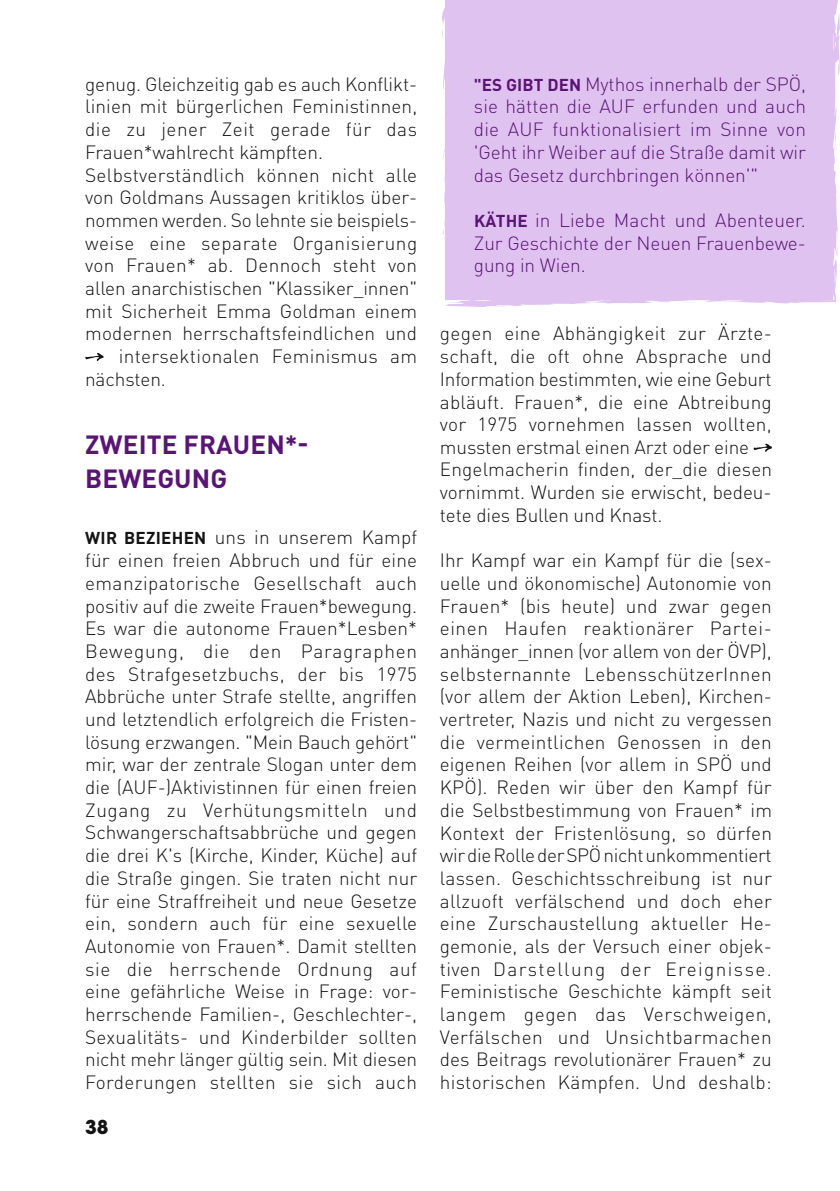
<style>
.page{position:relative;width:840px;height:1191px;background:#fff}
.page>*{position:absolute;margin:0;border:0;box-sizing:border-box;transform-origin:0 0}
.t1{font:700 26px/34px "DIN Pro";letter-spacing:.005em;color:#591573}
.t2{font:300 19px/22.6px "DIN Pro";letter-spacing:.005em;color:#131413;text-align:justify}
.t3{font:300 19px/22.6px "DIN Pro";letter-spacing:-.005em;color:#591573;text-align:justify}
.t4{font:300 19px "DIN Pro";letter-spacing:.025em;color:#131413}
.t5{font:300 19px "DIN Pro";letter-spacing:.03em;color:#131413}
.t6{font:700 19px "ITC Avant Garde Pro";color:#131413}
.s1{font-weight:700;font-size:17px}
</style>
<div class="page">
<div style="left:441px;top:0;width:398px;height:307px;background:#e0c2f1"></div>
<svg style="left:442px;top:211px;width:3px;height:29px"></svg>
<svg style="left:442px;top:142px;width:3px;height:20px"></svg>
<svg style="left:444px;top:110px;width:3px;height:20px"></svg>
<svg style="left:834px;top:132px;width:2px;height:19px"></svg>
<svg style="left:677px;top:302px;width:19px;height:1px"></svg>
<p class="t2" style="left:85px;top:72px;width:333px">genug. Gleichzeitig gab es auch Konflikt-</p>
<p class="t2" style="left:85px;top:94px;width:333px">linien mit bürgerlichen Feministinnen,</p>
<p class="t5" style="left:85px;top:116px;width:333px">die zu jener Zeit gerade für das</p>
<p class="t2" style="left:85px;top:140px;width:239px">Frauen*wahlrecht kämpften.</p>
<p class="t2" style="left:85px;top:163px;width:333px">Selbstverständlich können nicht alle</p>
<p class="t2" style="left:85px;top:185px;width:333px">von Goldmans Aussagen kritiklos über-</p>
<p class="t2" style="left:85px;top:208px;width:333px">nommen werden. So lehnte sie beispiels-</p>
<p class="t4" style="left:85px;top:230px;width:333px">weise eine separate Organisierung</p>
<p class="t2" style="left:85px;top:253px;width:333px">von Frauen* ab. Dennoch steht von</p>
<p class="t2" style="left:85px;top:276px;width:333px">allen anarchistischen "Klassiker_innen"</p>
<p class="t2" style="left:85px;top:299px;width:333px">mit Sicherheit Emma Goldman einem</p>
<p class="t2" style="left:85px;top:321px;width:333px">modernen herrschaftsfeindlichen und</p>
<p class="t2" style="left:119px;top:344px;width:300px">intersektionalen Feminismus am</p>
<p class="t2" style="left:85px;top:367px;width:82px">nächsten.</p>
<h1 class="t1" style="left:85px;top:426px;width:225px">ZWEITE FRAUEN*-<br>BEWEGUNG</h1>
<p class="t2" style="left:85px;top:525px;width:333px"><span class="s1">WIR BEZIEHEN</span> uns in unserem Kampf für einen freien Abbruch und für eine emanzipatorische Gesellschaft auch positiv auf die zweite Frauen*bewegung.<br>Es war die autonome Frauen*Lesben* Bewegung, die den Paragraphen des Strafgesetzbuchs, der bis 1975<br>Abbrüche unter Strafe stellte, angriffen und letztendlich erfolgreich die Fristen&shy;lösung erzwangen. "Mein Bauch gehört" mir, war der zentrale Slogan unter dem die (AUF-)Aktivistinnen für einen freien Zugang zu Verhütungsmitteln und Schwangerschaftsabbrüche und gegen die drei K's (Kirche, Kinder, Küche) auf die Straße gingen. Sie traten nicht nur für eine Straffreiheit und neue Gesetze ein, sondern auch für eine sexuelle Autonomie von Frauen*. Damit stellten sie die herrschende Ordnung auf eine gefährliche Weise in Frage: vor&shy;herrschende Familien-, Geschlechter-, Sexualitäts- und Kinderbilder sollten nicht mehr länger gültig sein. Mit diesen Forderungen stellten sie sich auch</p>
<p class="t6" style="left:85px;top:1114px;width:25px">38</p>
<p class="t3" style="left:473px;top:72px;width:333px"><span class="s1">"ES GIBT DEN</span> Mythos innerhalb der SPÖ, sie hätten die AUF erfunden und auch die AUF funktionalisiert im Sinne von 'Geht ihr Weiber auf die Straße damit wir das Gesetz durchbringen können'"</p>
<p class="t3" style="left:473px;top:208px;width:333px"><span class="s1">KÄTHE</span> in Liebe Macht und Abenteuer.<br>Zur Geschichte der Neuen Frauenbewe&shy;gung in Wien.</p>
<p class="t2" style="left:439px;top:321px;width:333px;text-align:left">gegen eine Abhängigkeit zur Ärzte&shy;schaft, die oft ohne Absprache und Information bestimmten, wie eine Geburt abläuft. Frauen*, die eine Abtreibung vor 1975 vornehmen lassen wollten, mussten erstmal einen Arzt oder eine Engelmacherin finden, der_die diesen vornimmt. Wurden sie erwischt, bedeu&shy;tete dies Bullen und Knast.</p>
<p class="t2" style="left:439px;top:548px;width:333px">Ihr Kampf war ein Kampf für die (sex&shy;uelle und ökonomische) Autonomie von Frauen* (bis heute) und zwar gegen einen Haufen reaktionärer Partei&shy;anhänger_innen (vor allem von der ÖVP), selbsternannte LebensschützerInnen (vor allem der Aktion Leben), Kirchen&shy;vertreter, Nazis und nicht zu vergessen die vermeintlichen Genossen in den eigenen Reihen (vor allem in SPÖ und KPÖ). Reden wir über den Kampf für die Selbstbestimmung von Frauen* im Kontext der Fristenlösung, so dürfen wir die Rolle der SPÖ nicht unkommentiert lassen. Geschichtsschreibung ist nur allzuoft verfälschend und doch eher eine Zurschaustellung aktueller He&shy;gemonie, als der Versuch einer objek&shy;tiven Darstellung der Ereignisse.<br>Feministische Geschichte kämpft seit langem gegen das Verschweigen, Verfälschen und Unsichtbarmachen des Beitrags revolutionärer Frauen* zu historischen Kämpfen. Und deshalb:</p>
</div>
